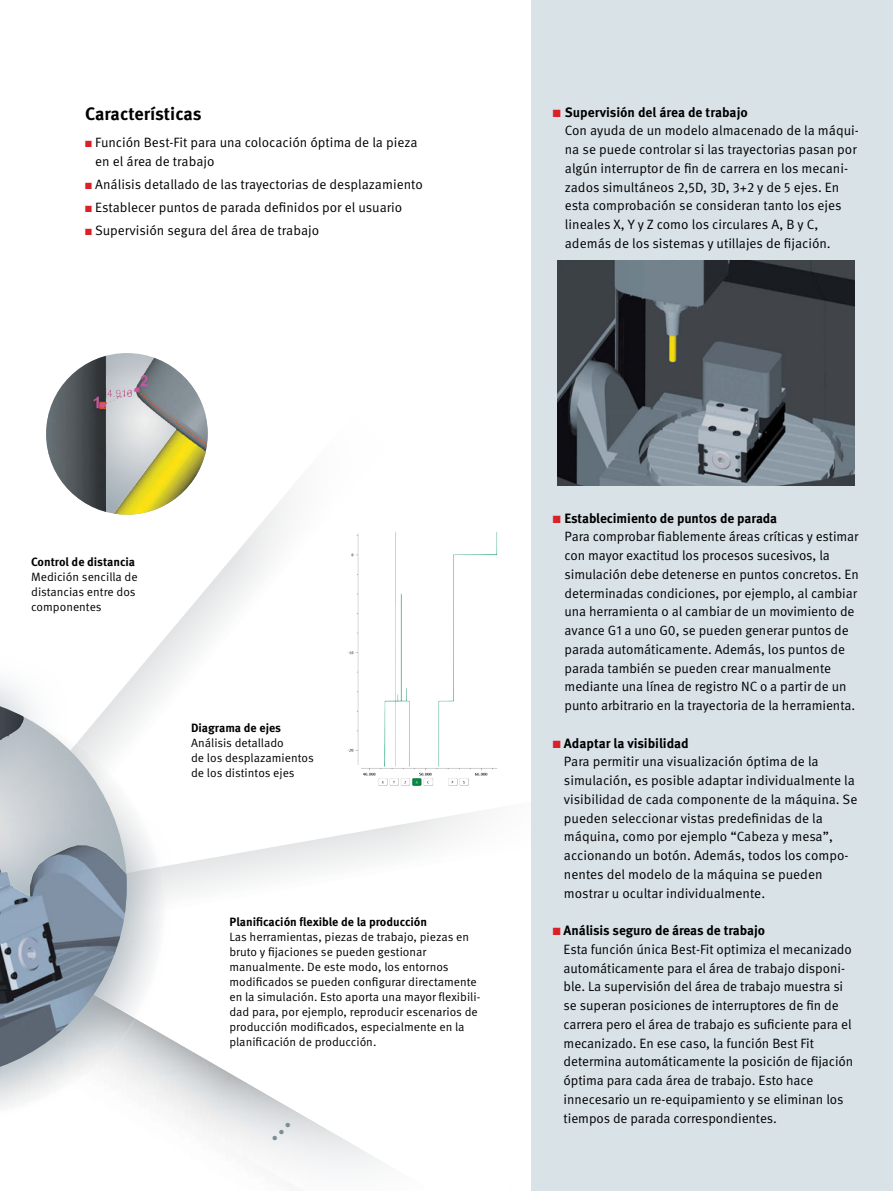
<style>
.page{position:relative;width:893px;height:1191px;background:#fff}
.page>*{position:absolute;margin:0;border:0;box-sizing:border-box;transform-origin:0 0}
.BU{font:700 18px "Meta Pro";color:#000}
.BU-2{font:13.5px/18.8px "Meta Pro";letter-spacing:-.005em;color:#000}
.BU-3{font:12px/15px "Meta Pro";color:#000}
.Subhead{font:12px/15px "Meta Pro";color:#000}
.BU-4{font:700 12px "Meta Pro";color:#000}
.s1{color:#da2128}
.s2{font-weight:700}
</style>
<div class="page">
<svg style="left:173px;top:1040px;width:53px;height:87px"></svg>
<svg style="left:164px;top:424px;width:78px;height:256px"></svg>
<svg style="left:173px;top:826px;width:219px;height:69px"></svg>
<img style="left:347px;top:532px;width:151px;height:254px">
<img style="left:46px;top:353px;width:162px;height:161px;border-radius:81px">
<svg style="left:225px;top:424px;width:176px;height:174px"></svg>
<svg style="left:392px;top:811px;width:91px;height:46px"></svg>
<svg style="left:0;top:648px;width:173px;height:461px"></svg>
<div style="left:531px;top:0;width:362px;height:1191px;background:#d8e2e7"></div>
<img style="left:557px;top:260px;width:298px;height:226px">
<svg style="left:198px;top:1071px;width:184px;height:120px"></svg>
<p class="BU" style="left:85px;top:102px;width:118px">Características</p>
<p class="BU-2" style="left:95px;top:133px;width:324px;text-indent:-10px"><span class="s1">■</span> Función Best-Fit para una colocación óptima de la pieza en el área de trabajo</p>
<p class="BU-2" style="left:85px;top:175px;width:339px"><span class="s1">■</span> Análisis detallado de las trayectorias de desplazamiento</p>
<p class="BU-2" style="left:85px;top:198px;width:319px"><span class="s1">■</span> Establecer puntos de parada definidos por el usuario</p>
<p class="BU-2" style="left:85px;top:221px;width:236px"><span class="s1">■</span> Supervisión segura del área de trabajo</p>
<p class="BU-2" style="left:565px;top:103px;width:296px;text-indent:-12px"><span class="s1">■</span> <span class="s2">Supervisión del área de trabajo<br></span>Con ayuda de un modelo almacenado de la máqui&shy;na se puede controlar si las trayectorias pasan por algún interruptor de fin de carrera en los mecani&shy;zados simultáneos 2,5D, 3D, 3+2 y de 5 ejes. En esta comprobación se consideran tanto los ejes lineales X, Y y Z como los circulares A, B y C, además de los sistemas y utillajes de fijación.</p>
<p class="Subhead" style="left:31px;top:555px;width:108px"><span class="s2">Control de distancia<br></span>Medición sencilla de distancias entre dos componentes</p>
<p class="BU-4" style="left:191px;top:720px;width:91px">Diagrama de ejes</p>
<p class="BU-3" style="left:191px;top:735px;width:124px">Análisis detallado<br>de los desplazamientos de los distintos ejes</p>
<p class="BU-3" style="left:229px;top:914px;width:252px"><span class="s2">Planificación flexible de la producción<br></span>Las herramientas, piezas de trabajo, piezas en bruto y fijaciones se pueden gestionar manualmente. De este modo, los entornos modificados se pueden configurar directamente en la simulación. Esto aporta una mayor flexibili&shy;dad para, por ejemplo, reproducir escenarios de producción modificados, especialmente en la planificación de producción.</p>
<p class="BU-2" style="left:564px;top:508px;width:296px;text-indent:-12px"><span class="s1">■</span> <span class="s2">Establecimiento de puntos de parada<br></span>Para comprobar fiablemente áreas críticas y estimar con mayor exactitud los procesos sucesivos, la simulación debe detenerse en puntos concretos. En determinadas condiciones, por ejemplo, al cambiar una herramienta o al cambiar de un movimiento de avance G1 a uno G0, se pueden generar puntos de parada automáticamente. Además, los puntos de parada también se pueden crear manualmente mediante una línea de registro NC o a partir de un punto arbitrario en la trayectoria de la herramienta.</p>
<p class="BU-2" style="left:564px;top:733px;width:295px;text-indent:-11px"><span class="s1">■</span> <span class="s2">Adaptar la visibilidad<br></span>Para permitir una visualización óptima de la simulación, es posible adaptar individualmente la visibilidad de cada componente de la máquina. Se pueden seleccionar vistas predefinidas de la máquina, como por ejemplo “Cabeza y mesa”, accionando un botón. Además, todos los compo&shy;nentes del modelo de la máquina se pueden mostrar u ocultar individualmente.</p>
<p class="BU-2" style="left:564px;top:921px;width:291px;text-indent:-11px"><span class="s1">■</span> <span class="s2">Análisis seguro de áreas de trabajo<br></span>Esta función única Best-Fit optimiza el mecanizado automáticamente para el área de trabajo disponi&shy;ble. La supervisión del área de trabajo muestra si se superan posiciones de interruptores de fin de carrera pero el área de trabajo es suficiente para el mecanizado. En ese caso, la función Best Fit determina automáticamente la posición de fijación óptima para cada área de trabajo. Esto hace innecesario un re-equipamiento y se eliminan los</p>
<p class="BU-2" style="left:564px;top:1108px;width:215px">tiempos de parada correspondientes.</p>
</div>
